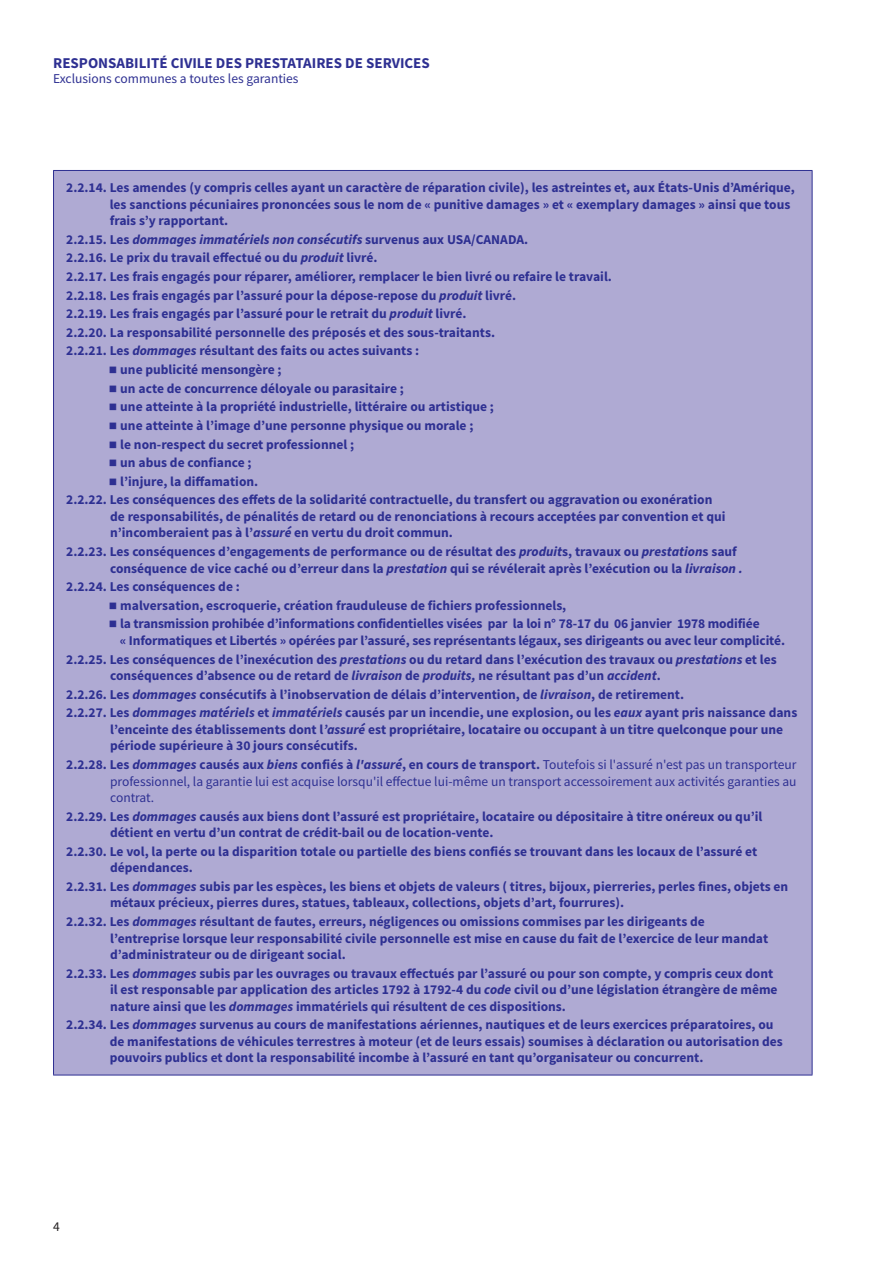
<style>
.page{position:relative;width:893px;height:1263px;background:#fff}
.page>*{position:absolute;margin:0;border:0;box-sizing:border-box;transform-origin:0 0}
.t1{font:700 15px "Source Sans Pro";color:#2e3092}
.t2{font:700 13.5px/16.5px "Source Sans Pro";color:#2e3092}
.t3{font:13.5px/16.5px "Source Sans Pro";color:#2e3092;text-align:justify}
.t4{font:italic 700 13.5px "Source Sans Pro";color:#2e3092}
.t5{font:13.5px "Source Sans Pro";color:#231f20}
.s1{font-style:normal}
.s2{font-style:italic}
.s3{font-weight:700}
.s4{font-weight:700;font-style:italic}
</style>
<div class="page">
<div style="left:54px;top:170px;width:758px;height:905px;background:#afaad3"></div>
<hr style="left:53px;top:170px;width:759px;height:1px;background:#2e3092">
<hr style="left:53px;top:171px;width:1px;height:904px;background:#2e3092">
<hr style="left:812px;top:171px;width:1px;height:904px;background:#2e3092">
<hr style="left:53px;top:1075px;width:759px;height:1px;background:#2e3092">
<p class="t1" style="left:53px;top:53px;width:378px">RESPONSABILITÉ CIVILE DES PRESTATAIRES DE SERVICES</p>
<p class="t3" style="left:53px;top:70px;width:247px">Exclusions communes a toutes les garanties</p>
<p class="t2" style="left:110px;top:180px;width:687px;text-indent:-43px">2.2.14. Les amendes (y compris celles ayant un caractère de réparation civile), les astreintes et, aux États-Unis d’Amérique, les sanctions pécuniaires prononcées sous le nom de « punitive damages » et « exemplary damages » ainsi que tous frais s’y rapportant.</p>
<p class="t4" style="left:66px;top:230px;width:463px"><span class="s1">2.2.15. Les</span> dommages immatériels non consécutifs <span class="s1">survenus aux USA/CANADA.</span></p>
<p class="t2" style="left:66px;top:250px;width:313px">2.2.16. Le prix du travail effectué ou du <span class="s2">produit</span> livré.</p>
<p class="t2" style="left:66px;top:269px;width:547px">2.2.17. Les frais engagés pour réparer, améliorer, remplacer le bien livré ou refaire le travail.</p>
<p class="t2" style="left:66px;top:287px;width:451px">2.2.18. Les frais engagés par l’assuré pour la dépose-repose du <span class="s2">produit</span> livré.</p>
<p class="t2" style="left:66px;top:306px;width:402px">2.2.19. Les frais engagés par l’assuré pour le retrait du <span class="s2">produit</span> livré.</p>
<p class="t2" style="left:66px;top:325px;width:430px">2.2.20. La responsabilité personnelle des préposés et des sous-traitants.</p>
<p class="t2" style="left:66px;top:343px;width:354px">2.2.21. Les <span class="s2">dommages</span> résultant des faits ou actes suivants :</p>
<p class="t2" style="left:109px;top:362px;width:174px">■ une publicité mensongère ;</p>
<p class="t2" style="left:109px;top:380px;width:297px">■ un acte de concurrence déloyale ou parasitaire ;</p>
<p class="t2" style="left:109px;top:399px;width:387px">■ une atteinte à la propriété industrielle, littéraire ou artistique ;</p>
<p class="t2" style="left:109px;top:418px;width:366px">■ une atteinte à l’image d’une personne physique ou morale ;</p>
<p class="t2" style="left:109px;top:436px;width:247px">■ le non-respect du secret professionnel ;</p>
<p class="t2" style="left:109px;top:455px;width:144px">■ un abus de confiance ;</p>
<p class="t2" style="left:109px;top:474px;width:151px">■ l’injure, la diffamation.</p>
<p class="t2" style="left:110px;top:492px;width:617px;text-indent:-44px">2.2.22. Les conséquences des effets de la solidarité contractuelle, du transfert ou aggravation ou exonération de responsabilités, de pénalités de retard ou de renonciations à recours acceptées par convention et qui n’incomberaient pas à l’<span class="s2">assuré</span> en vertu du droit commun.</p>
<p class="t2" style="left:110px;top:544px;width:634px;text-indent:-44px">2.2.23. Les conséquences d’engagements de performance ou de résultat des <span class="s2">produit</span>s, travaux ou <span class="s2">prestation</span>s sauf conséquence de vice caché ou d’erreur dans la <span class="s2">prestation</span> qui se révélerait après l’exécution ou la <span class="s2">livraison .</span></p>
<p class="t2" style="left:66px;top:579px;width:175px">2.2.24. Les conséquences de :</p>
<p class="t2" style="left:109px;top:598px;width:459px">■ malversation, escroquerie, création frauduleuse de fichiers professionnels,</p>
<p class="t2" style="left:120px;top:616px;width:667px;text-indent:-11px">■ la transmission prohibée d’informations confidentielles visées par la loi n° 78-17 du 06 janvier 1978 modifiée<br>« Informatiques et Libertés » opérées par l’assuré, ses représentants légaux, ses dirigeants ou avec leur complicité.</p>
<p class="t2" style="left:110px;top:651px;width:668px;text-indent:-44px">2.2.25. Les conséquences de l’inexécution des <span class="s2">prestations</span> ou du retard dans l’exécution des travaux ou <span class="s2">prestations</span> et les conséquences d’absence ou de retard de <span class="s2">livraison</span> de <span class="s2">produits,</span> ne résultant pas d’un <span class="s2">accident</span>.</p>
<p class="t2" style="left:66px;top:686px;width:619px">2.2.26. Les <span class="s2">dommages</span> consécutifs à l’inobservation de délais d’intervention, de <span class="s2">livraison</span>, de retirement.</p>
<p class="t2" style="left:110px;top:705px;width:689px;text-indent:-44px">2.2.27. Les <span class="s2">dommages matériels</span> et <span class="s2">immatériels</span> causés par un incendie, une explosion, ou les <span class="s2">eaux</span> ayant pris naissance dans l’enceinte des établissements dont l<span class="s2">’assuré</span> est propriétaire, locataire ou occupant à un titre quelconque pour une période supérieure à 30 jours consécutifs.</p>
<p class="t3" style="left:110px;top:756px;width:688px;text-indent:-44px"><span class="s3">2.2.28. Les</span> <span class="s4">dommages</span> <span class="s3">causés aux</span> <span class="s4">biens</span> <span class="s3">confiés à</span> <span class="s4">l'assuré</span><span class="s3">, en cours de transport.</span> Toutefois si l'assuré n'est pas un transporteur professionnel, la garantie lui est acquise lorsqu'il effectue lui-même un transport accessoirement aux activités garanties au contrat.</p>
<p class="t2" style="left:110px;top:808px;width:654px;text-indent:-44px">2.2.29. Les <span class="s2">dommages</span> causés aux biens dont l’assuré est propriétaire, locataire ou dépositaire à titre onéreux ou qu’il détient en vertu d’un contrat de crédit-bail ou de location-vente.</p>
<p class="t2" style="left:110px;top:843px;width:649px;text-indent:-44px">2.2.30. Le vol, la perte ou la disparition totale ou partielle des biens confiés se trouvant dans les locaux de l’assuré et dépendances.</p>
<p class="t2" style="left:110px;top:879px;width:680px;text-indent:-44px">2.2.31. Les <span class="s2">dommages</span> subis par les espèces, les biens et objets de valeurs ( titres, bijoux, pierreries, perles fines, objets en métaux précieux, pierres dures, statues, tableaux, collections, objets d’art, fourrures).</p>
<p class="t2" style="left:110px;top:914px;width:660px;text-indent:-44px">2.2.32. Les <span class="s2">dommages</span> résultant de fautes, erreurs, négligences ou omissions commises par les dirigeants de l’entreprise lorsque leur responsabilité civile personnelle est mise en cause du fait de l’exercice de leur mandat d’administrateur ou de dirigeant social.</p>
<p class="t2" style="left:110px;top:965px;width:669px;text-indent:-44px">2.2.33. Les <span class="s2">dommages</span> subis par les ouvrages ou travaux effectués par l’assuré ou pour son compte, y compris ceux dont il est responsable par application des articles 1792 à 1792-4 du <span class="s2">code</span> civil ou d’une législation étrangère de même nature ainsi que les <span class="s2">dommages</span> immatériels qui résultent de ces dispositions.</p>
<p class="t2" style="left:110px;top:1017px;width:675px;text-indent:-43px">2.2.34. Les <span class="s2">dommages</span> survenus au cours de manifestations aériennes, nautiques et de leurs exercices préparatoires, ou de manifestations de véhicules terrestres à moteur (et de leurs essais) soumises à déclaration ou autorisation des pouvoirs publics et dont la responsabilité incombe à l’assuré en tant qu’organisateur ou concurrent.</p>
<p class="t5" style="left:53px;top:1218px;width:8px">4</p>
</div>
